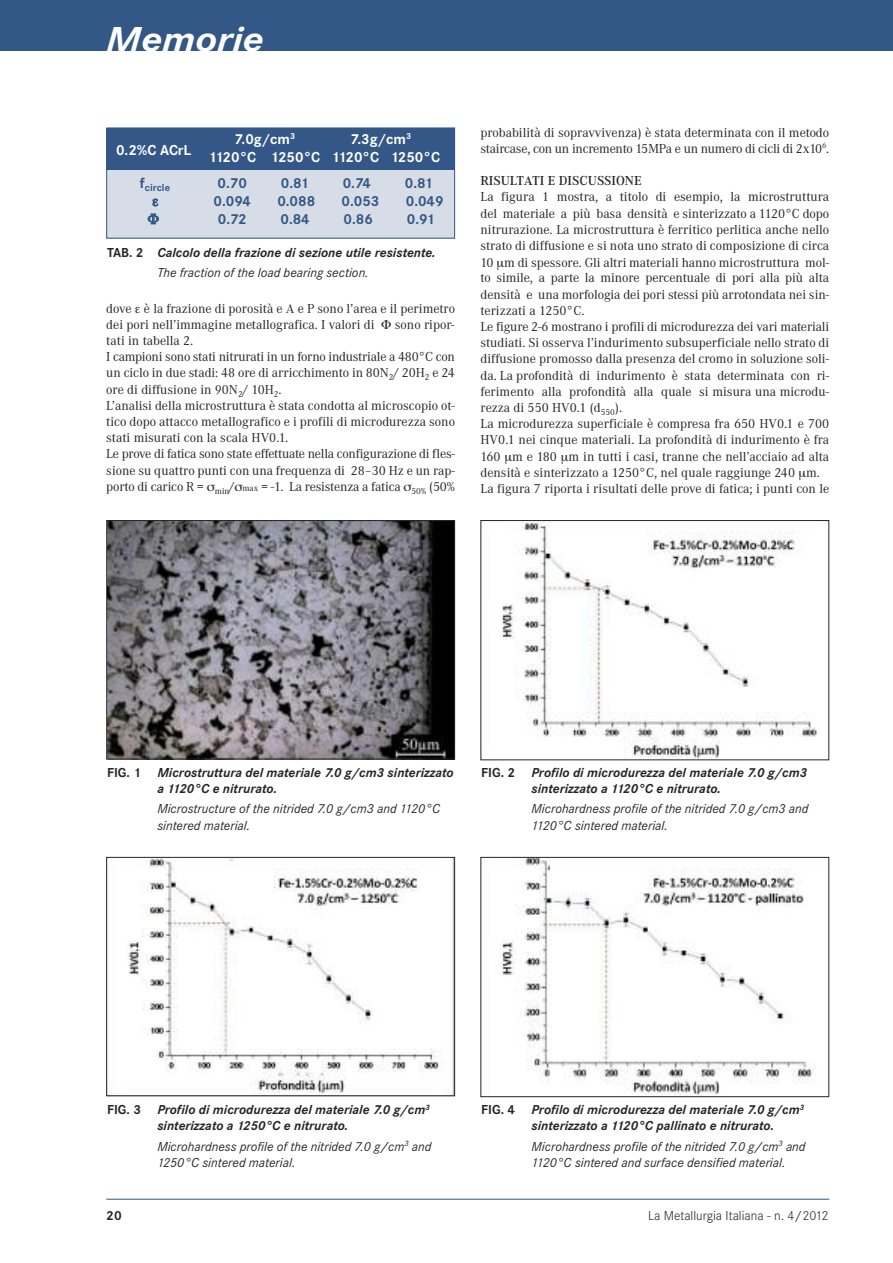
<style>
.page{position:relative;width:893px;height:1263px;background:#fff}
.page>*{position:absolute;margin:0;border:0;box-sizing:border-box;transform-origin:0 0}
.t1{font:italic 700 36px "Corporate S";color:#fff;scale:1.14 1}
.t2{font:700 15px "Corporate S";color:#335786}
.t3{font:700 15px/18px "Corporate S";color:#fff}
.t4{font:13.5px/16.2px "Corporate A";color:#272627}
.t5{font:italic 700 13.5px/16.2px "Corporate S";color:#272627}
.t6{font:italic 13.5px/16.2px "Corporate S";color:#272627}
.t7{font:300 13.5px "Corporate S";color:#272627}
.t8{font:600 13.5px "Corporate A";color:#272627}
.t9{font:700 13.5px "Corporate S";color:#272627}
.t10{font:700 10.5px "Corporate S";color:#335786}
.s1{font-style:normal}
.s2{font-weight:400}
.s3{font-size:9px}
</style>
<div class="page">
<div style="left:106px;top:170px;width:349px;height:68px;background:#d6dde7"></div>
<div style="left:106px;top:128px;width:349px;height:42px;background:#335786"></div>
<div style="left:0;top:0;width:893px;height:50px;background:#335786"></div>
<hr style="left:106px;top:1199px;width:723px;height:1px;background:#335786">
<div style="left:106px;top:128px;width:349px;height:111px;border:1px solid #335786"></div>
<img style="left:108px;top:522px;width:345px;height:235px">
<div style="left:106px;top:520px;width:349px;height:239px;border:1px solid #272627"></div>
<img style="left:502px;top:522px;width:315px;height:236px">
<img style="left:128px;top:859px;width:325px;height:235px">
<div style="left:106px;top:857px;width:349px;height:239px;border:1px solid #272627"></div>
<img style="left:502px;top:859px;width:313px;height:236px">
<div style="left:480px;top:857px;width:349px;height:240px;border:1px solid #272627"></div>
<h1 class="t1" style="left:106px;top:17px;width:140px">Memorie</h1>
<p class="t3" style="left:116px;top:141px;width:77px">0.2%C ACrL</p>
<p class="t3" style="left:208px;top:130px;width:233px;text-indent:142px">7.3g/cm<sup>3<br></sup>1120°C 1250°C 1120°C 1250°C</p>
<p class="t3" style="left:234px;top:130px;width:62px">7.0g/cm<sup>3</sup></p>
<p class="t10" style="left:140px;top:181px;width:32px"><sup>f</sup>circle</p>
<p class="t2" style="left:218px;top:174px;width:31px">0.70</p>
<p class="t2" style="left:281px;top:174px;width:30px">0.81</p>
<p class="t2" style="left:343px;top:174px;width:30px">0.74</p>
<p class="t2" style="left:405px;top:174px;width:30px">0.81</p>
<p class="t2" style="left:214px;top:192px;width:39px">0.094</p>
<p class="t2" style="left:277px;top:192px;width:39px">0.088</p>
<p class="t2" style="left:342px;top:192px;width:39px">0.053</p>
<p class="t2" style="left:406px;top:192px;width:39px">0.049</p>
<p class="t2" style="left:218px;top:210px;width:30px">0.72</p>
<p class="t2" style="left:281px;top:210px;width:31px">0.84</p>
<p class="t2" style="left:344px;top:210px;width:31px">0.86</p>
<p class="t2" style="left:407px;top:210px;width:30px">0.91</p>
<p class="t5" style="left:157px;top:242px;width:280px;line-height:20.4px;text-indent:-50px"><span class="s1">TAB. 2</span> Calcolo della frazione di sezione utile resistente.<br><span class="s2">The fraction of the load bearing section.</span></p>
<p class="t4" style="left:106px;top:300px;width:350px">dove è la frazione di porosità e A e P sono l’area e il perimetro dei pori nell’immagine metallografica. I valori di</p>
<p class="t4" style="left:395px;top:316px;width:61px">sono ripor-</p>
<p class="t4" style="left:106px;top:332px;width:350px">tati in tabella 2.<br>I campioni sono stati nitrurati in un forno industriale a 480°C con un ciclo in due stadi: 48 ore di arricchimento in 80N<sub>2</sub>/ 20H<sub>2</sub> e 24 ore di diffusione in 90N<sub>2</sub>/ 10H<sub>2</sub>.<br>L’analisi della microstruttura è stata condotta al microscopio ot&shy;tico dopo attacco metallografico e i profili di microdurezza sono stati misurati con la scala HV0.1.<br>Le prove di fatica sono state effettuate nella configurazione di fles&shy;sione su quattro punti con una frequenza di 28–30 Hz e un rap&shy;porto di carico R = <sub>min</sub>/ <span class="s3">max</span> = -1. La resistenza a fatica <sub>50%</sub> (50%</p>
<p class="t4" style="left:480px;top:124px;width:350px">probabilità di sopravvivenza) è stata determinata con il metodo staircase, con un incremento 15MPa e un numero di cicli di 2x10<sup>6</sup>.</p>
<p class="t8" style="left:480px;top:173px;width:163px">RISULTATI E DISCUSSIONE</p>
<p class="t4" style="left:480px;top:189px;width:350px">La figura 1 mostra, a titolo di esempio, la microstruttura del materiale a più basa densità e sinterizzato a 1120°C dopo nitrurazione. La microstruttura è ferritico perlitica anche nello strato di diffusione e si nota uno strato di composizione di circa 10 m di spessore. Gli altri materiali hanno microstruttura mol&shy;to simile, a parte la minore percentuale di pori alla più alta densità e una morfologia dei pori stessi più arrotondata nei sin&shy;terizzati a 1250°C.<br>Le figure 2-6 mostrano i profili di microdurezza dei vari materiali studiati. Si osserva l’indurimento subsuperficiale nello strato di diffusione promosso dalla presenza del cromo in soluzione soli&shy;da. La profondità di indurimento è stata determinata con ri&shy;ferimento alla profondità alla quale si misura una microdu&shy;rezza di 550 HV0.1 (d<sub>550</sub>).<br>La microdurezza superficiale è compresa fra 650 HV0.1 e 700<br>HV0.1 nei cinque materiali. La profondità di indurimento è fra 160 m e 180 m in tutti i casi, tranne che nell’acciaio ad alta densità e sinterizzato a 1250°C, nel quale raggiunge 240 m.<br>La figura 7 riporta i risultati delle prove di fatica; i punti con le</p>
<p class="t5" style="left:157px;top:764px;width:298px;text-indent:-50px"><span class="s1">FIG. 1</span> Microstruttura del materiale 7.0 g/cm3 sinterizzato a 1120°C e nitrurato.</p>
<p class="t6" style="left:157px;top:800px;width:284px">Microstructure of the nitrided 7.0 g/cm3 and 1120°C sintered material.</p>
<p class="t5" style="left:531px;top:764px;width:277px;text-indent:-50px"><span class="s1">FIG. 2</span> Profilo di microdurezza del materiale 7.0 g/cm3 sinterizzato a 1120°C e nitrurato.</p>
<p class="t6" style="left:531px;top:800px;width:278px">Microhardness profile of the nitrided 7.0 g/cm3 and<br>1120°C sintered material.</p>
<p class="t5" style="left:157px;top:1101px;width:274px;text-indent:-50px"><span class="s1">FIG. 3</span> Profilo di microdurezza del materiale 7.0 g/cm<sup>3 </sup>sinterizzato a 1250°C e nitrurato.</p>
<p class="t6" style="left:157px;top:1138px;width:276px">Microhardness profile of the nitrided 7.0 g/cm<sup>3</sup> and<br>1250°C sintered material.</p>
<p class="t5" style="left:531px;top:1101px;width:274px;text-indent:-50px"><span class="s1">FIG. 4</span> Profilo di microdurezza del materiale 7.0 g/cm<sup>3 </sup>sinterizzato a 1120°C pallinato e nitrurato.</p>
<p class="t6" style="left:531px;top:1138px;width:276px">Microhardness profile of the nitrided 7.0 g/cm<sup>3</sup> and<br>1120°C sintered and surface densified material.</p>
<p class="t9" style="left:106px;top:1207px;width:17px">20</p>
<p class="t7" style="left:648px;top:1207px;width:182px">La Metallurgia Italiana - n. 4/2012</p>
</div>
